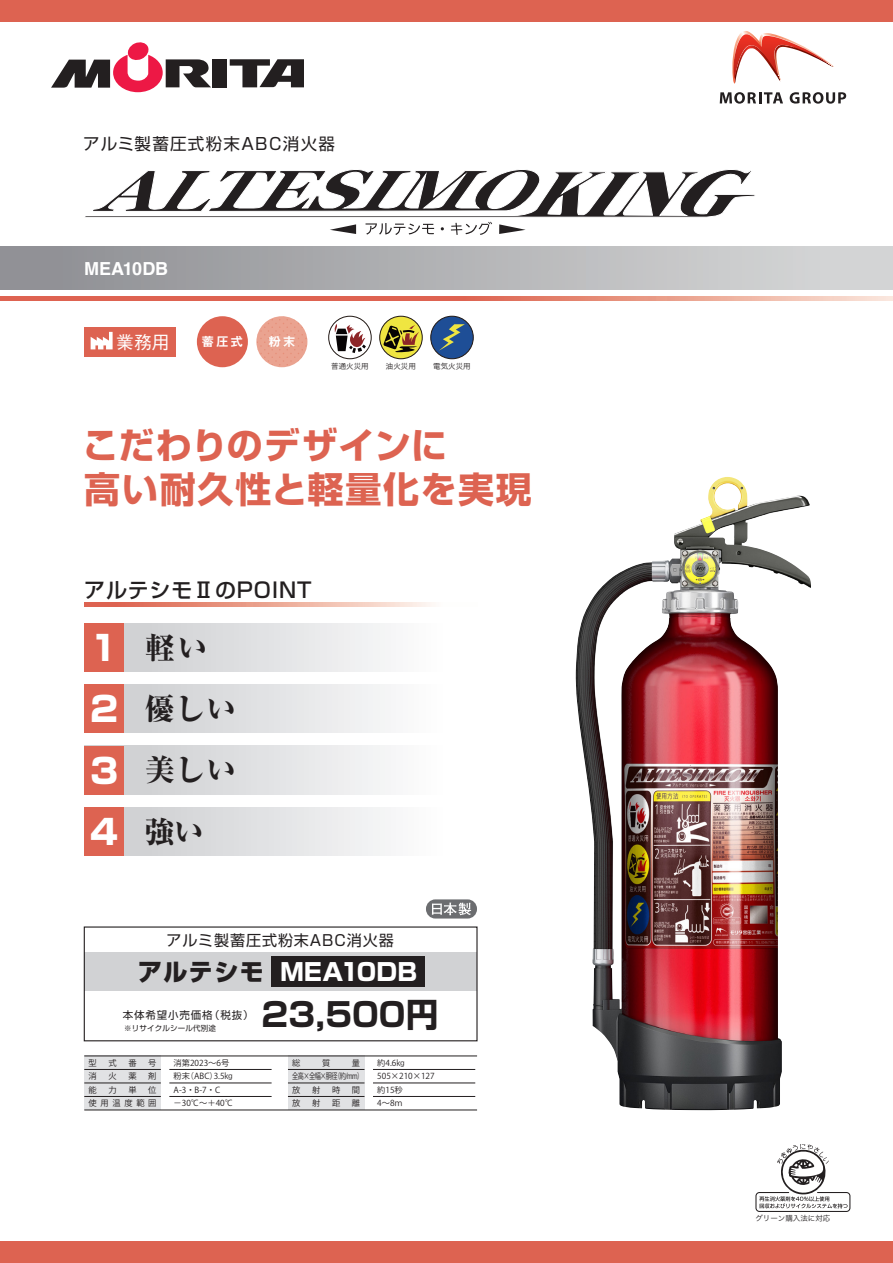
<style>
.page{position:relative;width:893px;height:1263px;background:#fff}
.page>*{position:absolute;margin:0;border:0;box-sizing:border-box;transform-origin:0 0}
.t1{font:700 36px/44.2px "Shin Go Pro";letter-spacing:.04em;color:#dd6351}
.t2{font:800 34.5px/61.3px "Shin Go Pro";color:#fff;text-align:justify}
.t3{font:700 32.85px "Shin Go Pro";color:#231f20}
.t4{font:800 30px/61.1px "Ryumin Pro";letter-spacing:.03em;color:#231f20}
.t5{font:800 24px "Shin Go Pro";letter-spacing:.005em;color:#fff}
.t6{font:500 21px "Shin Go Pro";letter-spacing:.04em;color:#231f20}
.t7{font:700 18px "Helvetica";color:#fff}
.t8{font:500 17.7px "Gothic BBB Pro";color:#fff}
.t9{font:16.5px "Shin Go Pro";letter-spacing:.08em;color:#231f20}
.t10{font:15px "Shin Go Pro";letter-spacing:.06em;color:#231f20}
.t11{font:700 12px "Gothic MB101 Pro De";color:#fff}
.t12{font:10.5px "Shin Go Pro";letter-spacing:.08em;color:#231f20}
.t13{font:8.25px/13.5px "Koz Go Pro";color:#231f20}
.t14{font:7.5px "Hira Kaku Pro W3";color:#231f20}
.t15{font:7.5px "Shin Go Pro";letter-spacing:.02em;color:#231f20}
.s1{font-family:"Shin Go Pro";font-size:34.5px;color:#fff}
.s2{color:#231f20}
</style>
<div class="page">
<div style="left:0;top:247px;width:893px;height:43px;background:linear-gradient(to right,#8d8d92,#d8d9d9)"></div>
<svg style="left:0;top:296px;width:893px;height:5px;background:#e48270"></svg>
<div style="left:0;top:0;width:893px;height:21px;background:#dd6351"></div>
<div style="left:0;top:1242px;width:893px;height:21px;background:#dd6351"></div>
<div style="left:84px;top:327px;width:92px;height:30px;background:#dd6351"></div>
<svg style="left:91px;top:332px;width:22px;height:17px"></svg>
<div style="left:197px;top:316px;width:51px;height:51px;background:#dd6351;border-radius:50%"></div>
<svg style="left:256px;top:316px;width:51px;height:51px;background:#eaa390"></svg>
<svg style="left:380px;top:316px;width:42px;height:43px"></svg>
<div style="left:380px;top:316px;width:42px;height:43px;border:1px solid #211814;border-radius:50%"></div>
<svg style="left:383px;top:325px;width:36px;height:27px"></svg>
<div style="left:431px;top:316px;width:42px;height:43px;background:#1e4e96;border-radius:50%"></div>
<div style="left:431px;top:316px;width:42px;height:43px;border:1px solid #211814;border-radius:50%"></div>
<svg style="left:439px;top:324px;width:26px;height:27px"></svg>
<div style="left:329px;top:316px;width:42px;height:43px;border:1px solid #211814;border-radius:50%"></div>
<svg style="left:333px;top:324px;width:33px;height:29px"></svg>
<svg style="left:755px;top:1144px;width:95px;height:68px"></svg>
<svg style="left:124px;top:623px;width:261px;height:48px;background:#e0e1e2"></svg>
<div style="left:84px;top:623px;width:40px;height:48px;background:#dd6351"></div>
<svg style="left:124px;top:685px;width:261px;height:48px;background:#e0e1e2"></svg>
<div style="left:84px;top:685px;width:40px;height:48px;background:#dd6351"></div>
<svg style="left:124px;top:746px;width:261px;height:48px;background:#e0e1e2"></svg>
<div style="left:84px;top:746px;width:40px;height:48px;background:#dd6351"></div>
<svg style="left:124px;top:807px;width:261px;height:48px;background:#e0e1e2"></svg>
<div style="left:84px;top:807px;width:40px;height:48px;background:#dd6351"></div>
<svg style="left:84px;top:602px;width:348px;height:5px;background:#eaa392"></svg>
<div style="left:84px;top:953px;width:393px;height:38px;background:#d1d2d4"></div>
<div style="left:84px;top:926px;width:394px;height:115px;border:1px solid #231f20"></div>
<div style="left:271px;top:956px;width:153px;height:31px;background:#231f20"></div>
<div style="left:84px;top:1056px;width:77px;height:54px;background:#e1e2e4"></div>
<div style="left:288px;top:1056px;width:76px;height:54px;background:#e1e2e4"></div>
<hr style="left:84px;top:1069px;width:77px;height:1px;background:#231f20">
<hr style="left:84px;top:1083px;width:77px;height:1px;background:#231f20">
<hr style="left:84px;top:1096px;width:77px;height:1px;background:#231f20">
<hr style="left:169px;top:1069px;width:103px;height:1px;background:#231f20">
<hr style="left:169px;top:1083px;width:103px;height:1px;background:#231f20">
<hr style="left:169px;top:1096px;width:103px;height:1px;background:#231f20">
<hr style="left:288px;top:1069px;width:76px;height:1px;background:#231f20">
<hr style="left:288px;top:1083px;width:76px;height:1px;background:#231f20">
<hr style="left:373px;top:1069px;width:102px;height:1px;background:#231f20">
<hr style="left:373px;top:1083px;width:102px;height:1px;background:#231f20">
<hr style="left:288px;top:1096px;width:76px;height:1px;background:#231f20">
<hr style="left:373px;top:1096px;width:102px;height:1px;background:#231f20">
<hr style="left:84px;top:1055px;width:393px;height:1px;background:#231f20">
<hr style="left:84px;top:1109px;width:393px;height:1px;background:#231f20">
<div style="left:426px;top:899px;width:51px;height:19px;background:#6c6d70;border-radius:9px"></div>
<svg style="left:432px;top:902px;width:39px;height:13px"></svg>
<div style="left:212px;top:59px;width:15px;height:28px;background:#231f20"></div>
<svg style="left:51px;top:42px;width:160px;height:50px"></svg>
<svg style="left:230px;top:59px;width:74px;height:28px"></svg>
<svg style="left:720px;top:92px;width:63px;height:12px"></svg>
<svg style="left:790px;top:92px;width:56px;height:12px"></svg>
<svg style="left:732px;top:31px;width:102px;height:53px"></svg>
<img style="left:576px;top:478px;width:206px;height:632px">
<svg style="left:85px;top:169px;width:670px;height:66px"></svg>
<h3 class="t9" style="left:83px;top:130px;width:253px">アルミ製蓄圧式粉末ABC消火器</h3>
<h3 class="t7" style="left:84px;top:254px;width:86px">MEA10DB</h3>
<h3 class="t8" style="left:116px;top:328px;width:55px">業務用</h3>
<h3 class="t11" style="left:202px;top:331px;width:42px">蓄圧式</h3>
<h3 class="t11" style="left:269px;top:331px;width:28px">粉末</h3>
<p class="t14" style="left:331px;top:360px;width:39px">普通火災用</p>
<p class="t14" style="left:386px;top:360px;width:31px">油火災用</p>
<p class="t14" style="left:433px;top:360px;width:39px">電気火災用</p>
<h1 class="t1" style="left:83px;top:420px;width:451px">こだわりのデザインに<br>高い耐久性と軽量化を実現</h1>
<h3 class="t6" style="left:84px;top:572px;width:229px">アルテシモⅡのPOINT</h3>
<h2 class="t2" style="left:90px;top:614px;width:30px">1<br>2<br>3</h2>
<h3 class="t4" style="left:90px;top:799px;width:116px"><span class="s1">4</span> 強い</h3>
<h3 class="t4" style="left:145px;top:615px;width:93px">軽い優しい美しい</h3>
<h3 class="t10" style="left:166px;top:928px;width:229px">アルミ製蓄圧式粉末ABC消火器</h3>
<h3 class="t5" style="left:138px;top:953px;width:280px"><span class="s2">アルテシモ</span> MEA10DB</h3>
<p class="t12" style="left:209px;top:1006px;width:46px">（税抜）</p>
<h3 class="t3" style="left:262px;top:989px;width:178px">23,500円</h3>
<p class="t12" style="left:123px;top:1006px;width:91px">本体希望小売価格</p>
<p class="t15" style="left:124px;top:1022px;width:93px">※リサイクルシール代別途</p>
<p class="t13" style="left:89px;top:1056px;width:10px">型</p>
<p class="t13" style="left:108px;top:1056px;width:10px">式</p>
<p class="t13" style="left:128px;top:1056px;width:10px">番</p>
<p class="t13" style="left:148px;top:1056px;width:10px">号</p>
<p class="t13" style="left:89px;top:1070px;width:10px">消</p>
<p class="t13" style="left:108px;top:1070px;width:10px">火</p>
<p class="t13" style="left:128px;top:1070px;width:10px">薬</p>
<p class="t13" style="left:148px;top:1070px;width:10px">剤</p>
<p class="t13" style="left:89px;top:1083px;width:10px">能</p>
<p class="t13" style="left:108px;top:1083px;width:10px">力</p>
<p class="t13" style="left:128px;top:1083px;width:10px">単</p>
<p class="t13" style="left:89px;top:1083px;width:70px;text-align:right">位<br>使用温度範囲</p>
<p class="t13" style="left:174px;top:1056px;width:61px">消第2023～6号粉末（ABC）3.5㎏<br>A-3・B-7・C－30℃～＋40℃</p>
<p class="t13" style="left:292px;top:1056px;width:10px">総</p>
<p class="t13" style="left:322px;top:1056px;width:10px">質</p>
<p class="t13" style="left:292px;top:1056px;width:73px;text-indent:60px">量全高×全幅×胴径（約/mm）放</p>
<p class="t13" style="left:312px;top:1083px;width:10px">射</p>
<p class="t13" style="left:332px;top:1083px;width:10px">時</p>
<p class="t13" style="left:352px;top:1083px;width:10px">間</p>
<p class="t13" style="left:292px;top:1097px;width:10px">放</p>
<p class="t13" style="left:312px;top:1097px;width:10px">射</p>
<p class="t13" style="left:332px;top:1097px;width:10px">距</p>
<p class="t13" style="left:352px;top:1097px;width:10px">離</p>
<p class="t13" style="left:377px;top:1056px;width:59px">約4.6㎏<br>505×210×127約15秒<br>4～8ｍ</p>
<p class="t14" style="left:755px;top:1212px;width:76px">グリーン購入法に対応</p>
</div>
